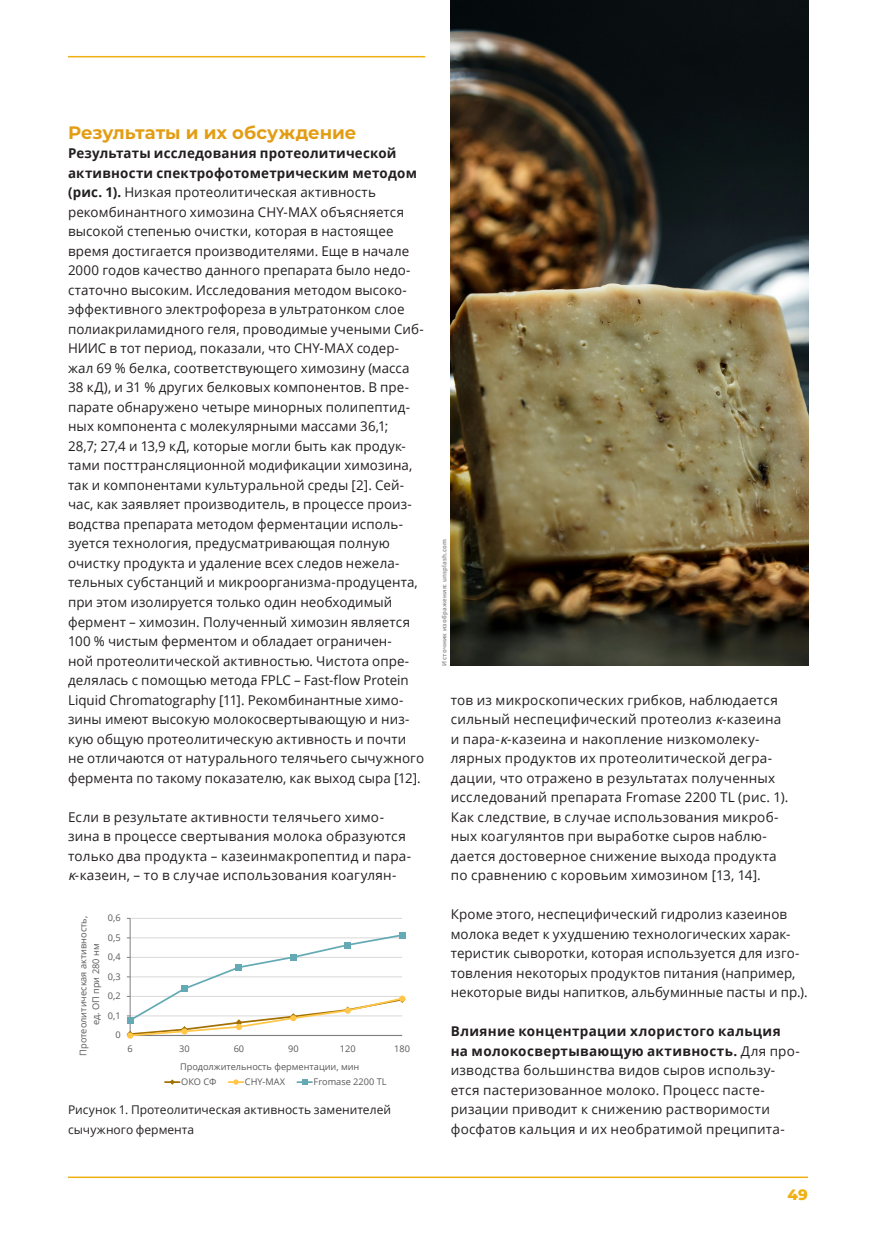
<style>
.page{position:relative;width:893px;height:1234px;background:#fff}
.page>*{position:absolute;margin:0;border:0;box-sizing:border-box;transform-origin:0 0}
.body_subhead{font:700 18px "Montserrat";color:#e39d14}
.t1{font:800 15px "Montserrat";color:#efb012}
.body_txt_reg{font:13.5px/19.5px "Open Sans";letter-spacing:.01em;color:#231f20}
.body_pic_descr{font:12px/19.5px "Open Sans";color:#231f20}
.t2{font:9.15px/12.5px "Open Sans";color:#595959;text-align:center}
.body_txt{font:700 6px "Open Sans";letter-spacing:.035em;color:#939598}
.s1{font-weight:700}
.s2{font-style:italic}
</style>
<div class="page">
<hr style="left:68px;top:1176px;width:740px;height:1px;background:#efb012">
<hr style="left:68px;top:56px;width:357px;height:1px;background:#efb012">
<svg style="left:126px;top:917px;width:280px;height:168px"></svg>
<img style="left:451px;top:0;width:357px;height:665px">
<p class="body_subhead" style="left:68px;top:119px;width:290px">Результаты и их обсуждение</p>
<p class="body_txt_reg" style="left:68px;top:143px;width:358px"><span class="s1">Результаты исследования протеолитической активности спектрофотометрическим методом (рис. 1).</span> Низкая протеолитическая активность рекомбинантного химозина CHY-MAX объясняется высокой степенью очистки, которая в настоящее время достигается производителями. Еще в начале 2000 годов качество данного препарата было недо&shy;статочно высоким. Исследования методом высоко&shy;эффективного электрофореза в ультратонком слое полиакриламидного геля, проводимые учеными Сиб-НИИС в тот период, показали, что CHY-MAX содер&shy;жал 69 % белка, соответствующего химозину (масса 38 кД), и 31 % других белковых компонентов. В пре&shy;парате обнаружено четыре минорных полипептид&shy;ных компонента с молекулярными массами 36,1;<br>28,7; 27,4 и 13,9 кД, которые могли быть как продук&shy;тами посттрансляционной модификации химозина, так и компонентами культуральной среды [2]. Сей&shy;час, как заявляет производитель, в процессе произ&shy;водства препарата методом ферментации исполь&shy;зуется технология, предусматривающая полную очистку продукта и удаление всех следов нежела&shy;тельных субстанций и микроорганизма-продуцента, при этом изолируется только один необходимый фермент – химозин. Полученный химозин является 100 % чистым ферментом и обладает ограничен-<br>ной протеолитической активностью. Чистота опре&shy;делялась с помощью метода FPLC – Fast-flow Protein Liquid Chromatography [11]. Рекомбинантные химо&shy;зины имеют высокую молокосвертывающую и низ&shy;кую общую протеолитическую активность и почти не отличаются от натурального телячьего сычужного фермента по такому показателю, как выход сыра [12].</p>
<p class="body_txt_reg" style="left:68px;top:806px;width:345px">Если в результате активности телячьего химо&shy;зина в процессе свертывания молока образуются только два продукта – казеинмакропептид и пара&shy;<span class="s2">κ</span>-казеин, – то в случае использования коагулян-</p>
<p class="t2" style="left:108px;top:911px;width:14px">0,6</p>
<p class="t2" style="left:77px;top:1055px;width:141px;rotate:-90deg">Протеолитическая активность, ед. ОП при 280 нм</p>
<p class="t2" style="left:108px;top:930px;width:14px">0,5</p>
<p class="t2" style="left:108px;top:950px;width:14px">0,4</p>
<p class="t2" style="left:108px;top:969px;width:14px">0,3</p>
<p class="t2" style="left:108px;top:989px;width:14px">0,2</p>
<p class="t2" style="left:108px;top:1008px;width:14px">0,1</p>
<p class="t2" style="left:115px;top:1028px;width:7px">0</p>
<p class="t2" style="left:127px;top:1041px;width:7px">6</p>
<p class="t2" style="left:179px;top:1041px;width:12px">30</p>
<p class="t2" style="left:234px;top:1041px;width:12px">60</p>
<p class="t2" style="left:288px;top:1041px;width:12px">90</p>
<p class="t2" style="left:340px;top:1041px;width:17px">120</p>
<p class="t2" style="left:394px;top:1041px;width:17px">180</p>
<p class="t2" style="left:180px;top:1058px;width:181px;line-height:15px;text-align:left">Продолжительность ферментации, мин<br>ОКО СФ</p>
<p class="t2" style="left:245px;top:1074px;width:42px">CHY-MAX</p>
<p class="t2" style="left:314px;top:1074px;width:74px">Fromase 2200 TL</p>
<p class="body_pic_descr" style="left:68px;top:1099px;width:325px">Рисунок 1. Протеолитическая активность заменителей сычужного фермента</p>
<p class="body_txt" style="left:440px;top:665px;width:128px;rotate:-90deg">Источник изображения: unsplash.com</p>
<p class="body_txt_reg" style="left:451px;top:689px;width:339px">тов из микроскопических грибков, наблюдается сильный неспецифический протеолиз <span class="s2">κ</span>-казеина и пара-<span class="s2">κ</span>-казеина и накопление низкомолеку&shy;лярных продуктов их протеолитической дегра&shy;дации, что отражено в результатах полученных исследований препарата Fromase 2200 TL (рис. 1).<br>Как следствие, в случае использования микроб&shy;ных коагулянтов при выработке сыров наблю&shy;дается достоверное снижение выхода продукта по сравнению с коровьим химозином [13, 14].</p>
<p class="body_txt_reg" style="left:451px;top:904px;width:358px">Кроме этого, неспецифический гидролиз казеинов молока ведет к ухудшению технологических харак&shy;теристик сыворотки, которая используется для изго&shy;товления некоторых продуктов питания (например, некоторые виды напитков, альбуминные пасты и пр.).</p>
<p class="body_txt_reg" style="left:451px;top:1021px;width:351px"><span class="s1">Влияние концентрации хлористого кальция на молокосвертывающую активность.</span> Для про&shy;изводства большинства видов сыров использу&shy;ется пастеризованное молоко. Процесс пасте&shy;ризации приводит к снижению растворимости фосфатов кальция и их необратимой преципита-</p>
<p class="t1" style="left:788px;top:1183px;width:22px">49</p>
</div>
